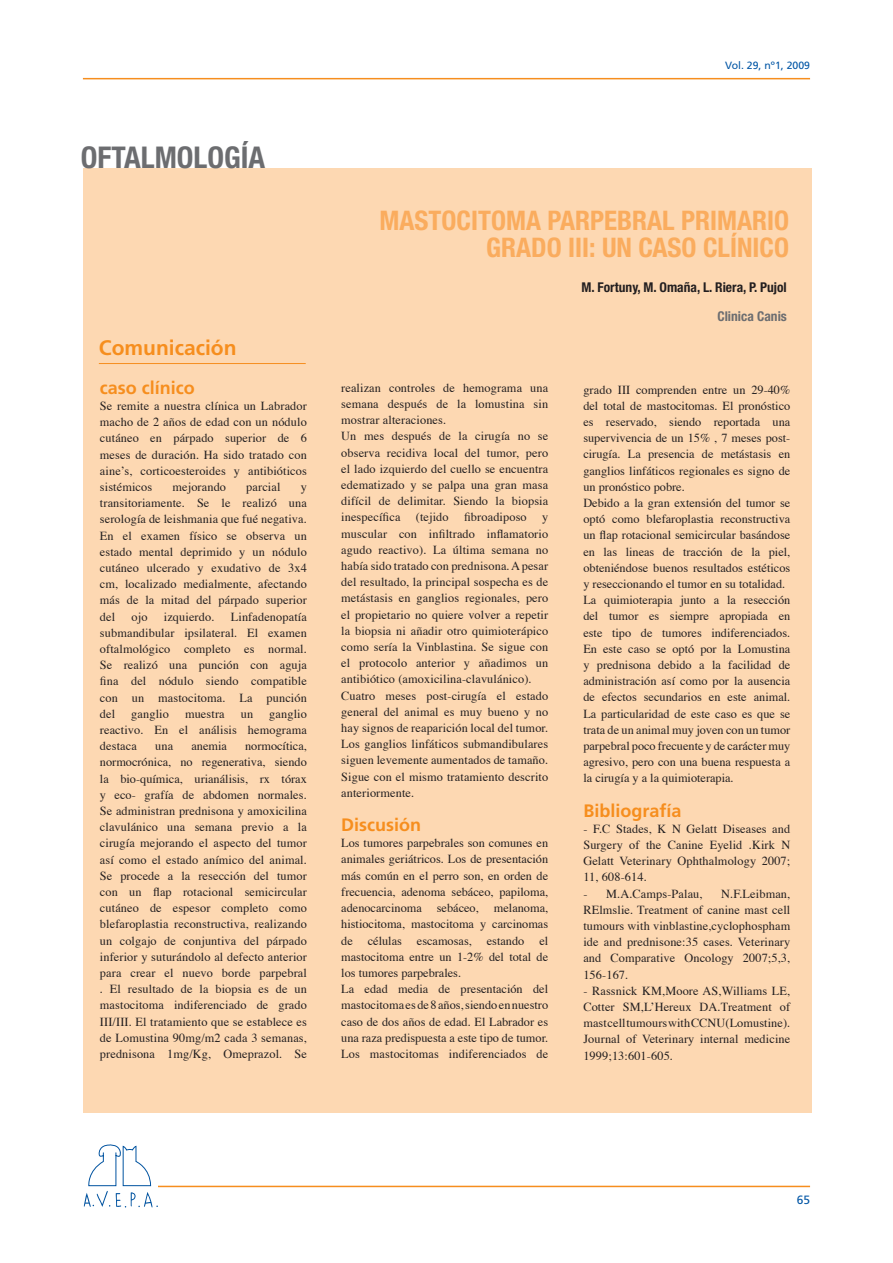
<style>
.page{position:relative;width:893px;height:1263px;background:#fff}
.page>*{position:absolute;margin:0;border:0;box-sizing:border-box;transform-origin:0 0}
.t1{font:700 condensed 30px "Helvetica Neue LT Std";color:#6c6d70}
.t2{font:700 condensed 27px "Helvetica Neue LT Std";color:#faac5e}
.t3{font:700 21px "Frutiger";color:#f68e1e}
.t4{font:700 18px "Frutiger";color:#f68e1e}
.t5{font:700 condensed 13.5px "Helvetica Neue LT Std";color:#231f20}
.t6{font:700 condensed 13.5px "Helvetica Neue LT Std";color:#6c6d70}
.t7{font:12.3px/16.2px "Times";letter-spacing:.01em;color:#231f20;text-align:justify}
.t8{font:12px "Frutiger";color:#0155a5}
.t9{font:10.5px "Frutiger";color:#0155a5}
</style>
<div class="page">
<hr style="left:158px;top:1186px;width:652px;height:1px;background:#f68e1e">
<hr style="left:83px;top:78px;width:727px;height:1px;background:#f68e1e">
<svg style="left:84px;top:1144px;width:74px;height:63px"></svg>
<div style="left:83px;top:168px;width:729px;height:944px;background:#fdd8b2"></div>
<hr style="left:99px;top:363px;width:207px;height:1px;background:#f68e1e">
<h1 class="t1" style="left:81px;top:139px;width:186px">Oftalmología</h1>
<h3 class="t3" style="left:99px;top:335px;width:139px">Comunicación</h3>
<h3 class="t4" style="left:100px;top:377px;width:96px">caso clínico</h3>
<p class="t7" style="left:100px;top:397px;width:208px">Se remite a nuestra clínica un Labrador macho de 2 años de edad con un nódulo cutáneo en párpado superior de 6 meses de duración. Ha sido tratado con aine’s, corticoesteroides y antibióticos sistémicos</p>
<p class="t7" style="left:173px;top:478px;width:55px">mejorando</p>
<p class="t7" style="left:246px;top:478px;width:36px">parcial</p>
<p class="t7" style="left:100px;top:478px;width:208px;text-indent:201px">y transitoriamente. Se le realizó una serología de leishmania que fué negativa.<br>En el examen físico se observa un estado mental deprimido y un nódulo cutáneo ulcerado y exudativo de 3x4 cm, localizado medialmente, afectando más de la mitad del párpado superior del</p>
<p class="t7" style="left:100px;top:607px;width:208px;text-indent:131px">Linfadenopatía submandibular ipsilateral. El examen oftalmológico completo es normal.<br>Se realizó una punción con aguja fina del nódulo siendo compatible con un mastocitoma. La punción del</p>
<p class="t7" style="left:132px;top:607px;width:17px">ojo</p>
<p class="t7" style="left:164px;top:607px;width:52px">izquierdo.</p>
<p class="t7" style="left:100px;top:704px;width:208px;text-indent:169px">ganglio reactivo. En el análisis hemograma destaca</p>
<p class="t7" style="left:131px;top:704px;width:39px">ganglio</p>
<p class="t7" style="left:185px;top:704px;width:41px">muestra</p>
<p class="t7" style="left:241px;top:704px;width:14px">un</p>
<p class="t7" style="left:100px;top:737px;width:208px;text-indent:145px">normocítica, normocrónica, no regenerativa, siendo la bio-química, urianálisis, rx tórax y eco- grafía de abdomen normales.<br>Se administran prednisona y amoxicilina clavulánico una semana previo a la cirugía mejorando el aspecto del tumor así como el estado anímico del animal.<br>Se procede a la resección del tumor con un flap rotacional semicircular cutáneo de espesor completo como blefaroplastia reconstructiva, realizando un colgajo de conjuntiva del párpado inferior y suturándolo al defecto anterior para crear el nuevo borde parpebral . El resultado de la biopsia es de un mastocitoma indiferenciado de grado III/III. El tratamiento que se establece es de Lomustina 90mg/m2 cada 3 semanas, prednisona 1mg/Kg, Omeprazol. Se</p>
<p class="t7" style="left:155px;top:737px;width:20px">una</p>
<p class="t7" style="left:191px;top:737px;width:37px">anemia</p>
<p class="t9" style="left:725px;top:59px;width:86px">Vol. 29, nº1, 2009</p>
<h2 class="t2" style="left:380px;top:204px;width:268px">MASTOCITOMA PARPEBRAL</h2>
<h2 class="t2" style="left:681px;top:204px;width:70px">PRI MARIO</h2>
<h2 class="t2" style="left:486px;top:231px;width:16px">GRADO</h2>
<h2 class="t2" style="left:568px;top:231px;width:220px">III : UN CASO CLÍNICO</h2>
<p class="t5" style="left:581px;top:279px;width:207px">M. Fortuny, M. Omaña, L. Riera, P. Pujol</p>
<p class="t6" style="left:717px;top:308px;width:71px">Clinica Canis</p>
<p class="t7" style="left:341px;top:378px;width:208px;text-align:left">realizan controles de hemograma una semana después de la lomustina sin mostrar alteraciones.<br>Un mes después de la cirugía no se observa recidiva local del tumor, pero el lado izquierdo del cuello se encuentra edematizado y se palpa una gran masa difícil de delimitar. Siendo la biopsia inespecífica (tejido fibroadiposo y muscular con infiltrado inflamatorio agudo reactivo). La última semana no había sido tratado con prednisona. A pesar del resultado, la principal sospecha es de metástasis en ganglios regionales, pero el propietario no quiere volver a repetir la biopsia ni añadir otro quimioterápico como sería la Vinblastina. Se sigue con el protocolo anterior y añadimos un antibiótico (amoxicilina-clavulánico).<br>Cuatro meses post-cirugía el estado general del animal es muy bueno y no hay signos de reaparición local del tumor.<br>Los ganglios linfáticos submandibulares siguen levemente aumentados de tamaño.<br>Sigue con el mismo tratamiento descrito anteriormente.</p>
<h3 class="t4" style="left:341px;top:814px;width:81px">Discusión</h3>
<p class="t7" style="left:341px;top:834px;width:208px;text-align:left">Los tumores parpebrales son comunes en animales geriátricos. Los de presentación más común en el perro son, en orden de frecuencia, adenoma sebáceo, papiloma, adenocarcinoma sebáceo, melanoma, histiocitoma, mastocitoma y carcinomas de células escamosas, estando el mastocitoma entre un 1-2% del total de los tumores parpebrales.<br>La edad media de presentación del mastocitoma es de 8 años, siendo en nuestro caso de dos años de edad. El Labrador es una raza predispuesta a este tipo de tumor.<br>Los mastocitomas indiferenciados de</p>
<p class="t7" style="left:583px;top:380px;width:208px;text-align:left">grado III comprenden entre un 29-40% del total de mastocitomas. El pronóstico es reservado, siendo reportada una supervivencia de un 15% , 7 meses post&shy;cirugía. La presencia de metástasis en ganglios linfáticos regionales es signo de un pronóstico pobre.<br>Debido a la gran extensión del tumor se optó como blefaroplastia reconstructiva un flap rotacional semicircular basándose en las lineas de tracción de la piel, obteniéndose buenos resultados estéticos y reseccionando el tumor en su totalidad.<br>La quimioterapia junto a la resección del tumor es siempre apropiada en este tipo de tumores indiferenciados.<br>En este caso se optó por la Lomustina y prednisona debido a la facilidad de administración así como por la ausencia de efectos secundarios en este animal.<br>La particularidad de este caso es que se trata de un animal muy joven con un tumor parpebral poco frecuente y de carácter muy agresivo, pero con una buena respuesta a la cirugía y a la quimioterapia.</p>
<h3 class="t4" style="left:583px;top:800px;width:100px">Bibliografía</h3>
<p class="t7" style="left:583px;top:819px;width:208px">- F.C Stades, K N Gelatt Diseases and Surgery of the Canine Eyelid .Kirk N Gelatt Veterinary Ophthalmology 2007; 11, 608-614.</p>
<p class="t7" style="left:583px;top:884px;width:121px">- M.A.Camps-Palau,</p>
<p class="t7" style="left:583px;top:884px;width:208px;text-indent:138px">N.F.Leibman, RElmslie. Treatment of canine mast cell tumours with vinblastine,cyclophospham ide and prednisone:35 cases. Veterinary and Comparative Oncology 2007;5,3, 156-167.</p>
<p class="t7" style="left:583px;top:981px;width:208px">- Rassnick KM,Moore AS,Williams LE, Cotter SM,L’Hereux DA.Treatment of mast cell tumours with CCNU(Lomustine).<br>Journal of Veterinary internal medicine 1999;13:601-605.</p>
<p class="t8" style="left:797px;top:1193px;width:15px">65</p>
</div>
